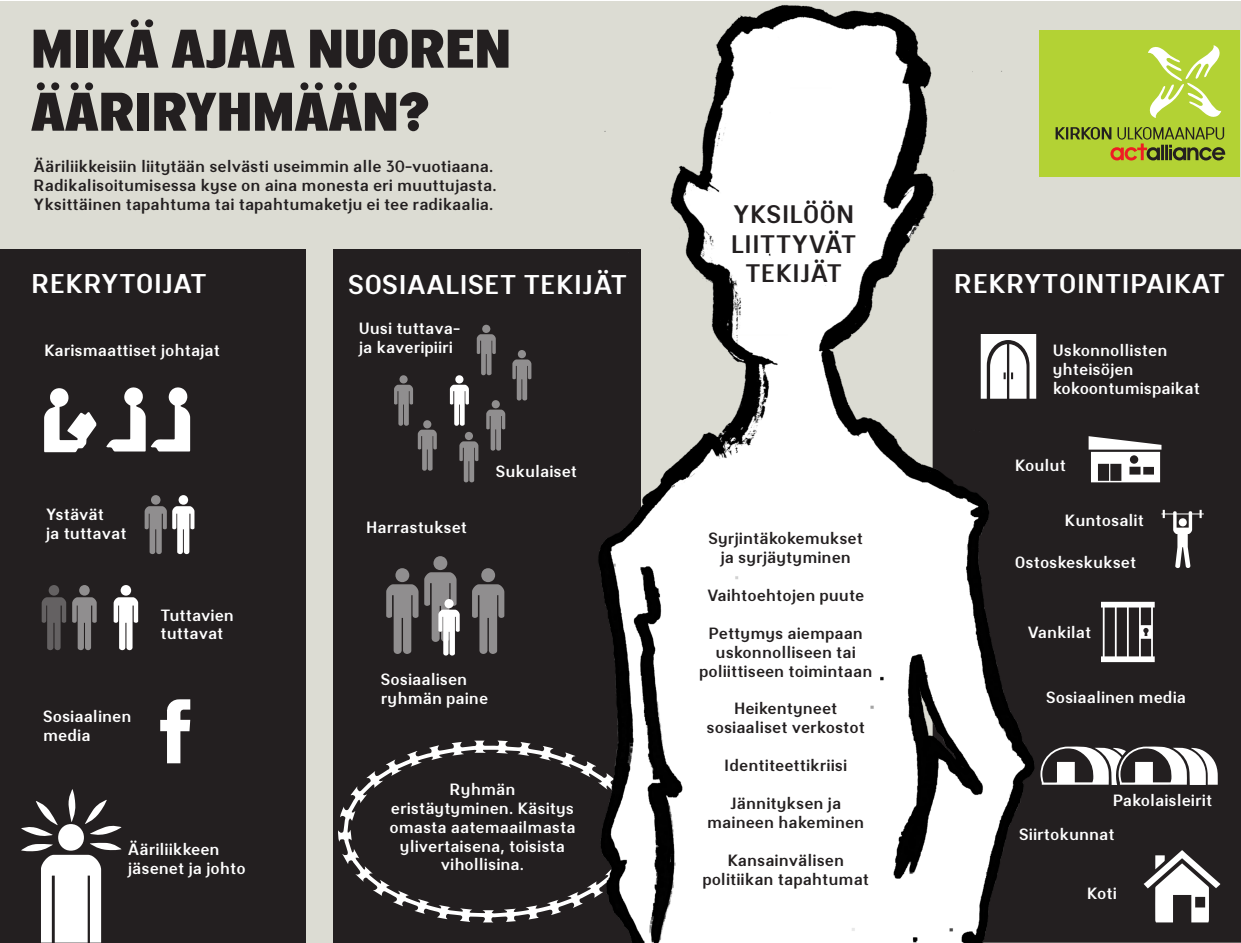
<style>
.page{position:relative;width:1241px;height:943px;background:#fff}
.page>*{position:absolute;margin:0;border:0;box-sizing:border-box;transform-origin:0 0}
.t1{font:52.5px/63px "Malmo Sans Headline";color:#231f20}
.t2{font:700 26.25px "Malmo Sans";color:#fff}
.t3{font:700 24.5px/29.4px "Malmo Sans";color:#231f20;text-align:center}
.t4{font:700 15.75px/18.9px "Malmo Sans";color:#231f20;text-align:center}
.t5{font:700 15.75px/18.9px "Malmo Sans";color:#fff}
</style>
<div class="page">
<div style="left:0;top:1px;width:1240px;height:941px;background:#dcdcd3"></div>
<div style="left:333px;top:249px;width:307px;height:693px;background:#231f20"></div>
<svg style="left:338px;top:740px;width:228px;height:182px"></svg>
<div style="left:932px;top:249px;width:308px;height:693px;background:#231f20"></div>
<div style="left:0;top:249px;width:306px;height:693px;background:#231f20"></div>
<img style="left:566px;top:5px;width:485px;height:938px">
<svg style="left:44px;top:388px;width:52px;height:64px"></svg>
<svg style="left:106px;top:387px;width:84px;height:64px"></svg>
<svg style="left:145px;top:495px;width:49px;height:59px"></svg>
<svg style="left:114px;top:585px;width:24px;height:65px"></svg>
<svg style="left:72px;top:585px;width:25px;height:65px"></svg>
<svg style="left:42px;top:585px;width:24px;height:65px"></svg>
<svg style="left:160px;top:699px;width:30px;height:64px"></svg>
<svg style="left:21px;top:789px;width:100px;height:153px"></svg>
<svg style="left:1088px;top:436px;width:73px;height:46px"></svg>
<svg style="left:1040px;top:746px;width:177px;height:39px"></svg>
<svg style="left:1101px;top:602px;width:53px;height:60px"></svg>
<svg style="left:1161px;top:510px;width:42px;height:58px"></svg>
<svg style="left:1143px;top:850px;width:76px;height:72px"></svg>
<svg style="left:450px;top:375px;width:19px;height:51px"></svg>
<svg style="left:486px;top:400px;width:19px;height:50px"></svg>
<svg style="left:459px;top:432px;width:19px;height:50px"></svg>
<svg style="left:394px;top:375px;width:43px;height:95px"></svg>
<svg style="left:512px;top:350px;width:19px;height:50px"></svg>
<svg style="left:476px;top:325px;width:19px;height:50px"></svg>
<svg style="left:472px;top:568px;width:32px;height:86px"></svg>
<svg style="left:386px;top:568px;width:32px;height:86px"></svg>
<svg style="left:424px;top:556px;width:35px;height:99px"></svg>
<div style="left:1039px;top:31px;width:200px;height:146px;background:#b3d234"></div>
<svg style="left:1148px;top:45px;width:73px;height:73px"></svg>
<svg style="left:1055px;top:127px;width:169px;height:33px"></svg>
<svg style="left:980px;top:334px;width:56px;height:65px;background:#d5d4d5"></svg>
<h1 class="t1" style="left:31px;top:15px;width:481px">MIKÄ AJAA NUOREN<br>ÄÄRIRYHMÄÄN?</h1>
<p class="t4" style="left:34px;top:157px;width:464px;text-align:left">Ääriliikkeisiin liitytään selvästi useimmin alle 30-vuotiaana.<br>Radikalisoitumisessa kyse on aina monesta eri muuttujasta.<br>Yksittäinen tapahtuma tai tapahtumaketju ei tee radikaalia.</p>
<h3 class="t3" style="left:730px;top:199px;width:127px">YKSILÖÖN<br>LIITTYVÄT<br>TEKIJÄT</h3>
<h2 class="t2" style="left:348px;top:269px;width:280px">SOSIAALISET TEKIJÄT</h2>
<h2 class="t2" style="left:31px;top:268px;width:178px">REKRYTOIJAT</h2>
<h2 class="t2" style="left:953px;top:268px;width:273px">REKRYTOINTIPAIKAT</h2>
<p class="t5" style="left:44px;top:340px;width:177px">Karismaattiset johtajat</p>
<p class="t5" style="left:46px;top:504px;width:82px">Ystävät<br>ja tuttavat</p>
<p class="t5" style="left:43px;top:706px;width:90px">Sosiaalinen media</p>
<p class="t5" style="left:160px;top:605px;width:75px">Tuttavien tuttavat</p>
<p class="t5" style="left:128px;top:839px;width:119px">Ääriliikkeen jäsenet ja johto</p>
<p class="t5" style="left:359px;top:319px;width:103px">Uusi tuttava&shy;ja kaveripiiri</p>
<p class="t5" style="left:366px;top:518px;width:102px">Harrastukset</p>
<p class="t5" style="left:495px;top:461px;width:83px">Sukulaiset</p>
<p class="t5" style="left:381px;top:669px;width:109px">Sosiaalisen ryhmän paine</p>
<p class="t5" style="left:389px;top:779px;width:188px;text-align:center">Ryhmän eristäytyminen. Käsitys omasta aatemaailmasta ylivertaisena, toisista vihollisina.</p>
<p class="t4" style="left:708px;top:529px;width:156px">Syrjintäkokemukset ja syrjäytyminen</p>
<p class="t4" style="left:707px;top:585px;width:159px">Vaihtoehtojen puute</p>
<p class="t4" style="left:699px;top:623px;width:175px">Pettymys aiempaan uskonnolliseen tai poliittiseen toimintaan</p>
<p class="t4" style="left:706px;top:699px;width:160px">Heikentyneet sosiaaliset verkostot</p>
<p class="t4" style="left:724px;top:755px;width:124px">Identiteettikriisi</p>
<p class="t4" style="left:707px;top:793px;width:159px">Jännityksen ja maineen hakeminen</p>
<p class="t4" style="left:702px;top:850px;width:168px">Kansainvälisen politiikan tapahtumat</p>
<p class="t5" style="left:1052px;top:340px;width:149px">Uskonnollisten yhteisöjen kokoontumispaikat</p>
<p class="t5" style="left:1014px;top:455px;width:53px">Koulut</p>
<p class="t5" style="left:1064px;top:511px;width:81px">Kuntosalit</p>
<p class="t5" style="left:1014px;top:553px;width:123px">Ostoskeskukset</p>
<p class="t5" style="left:1027px;top:622px;width:65px">Vankilat</p>
<p class="t5" style="left:1045px;top:687px;width:141px">Sosiaalinen media</p>
<p class="t5" style="left:1018px;top:783px;width:195px;line-height:33.4px;text-indent:94px">Pakolaisleirit<br>Siirtokunnat</p>
<p class="t5" style="left:1086px;top:883px;width:32px">Koti</p>
</div>
